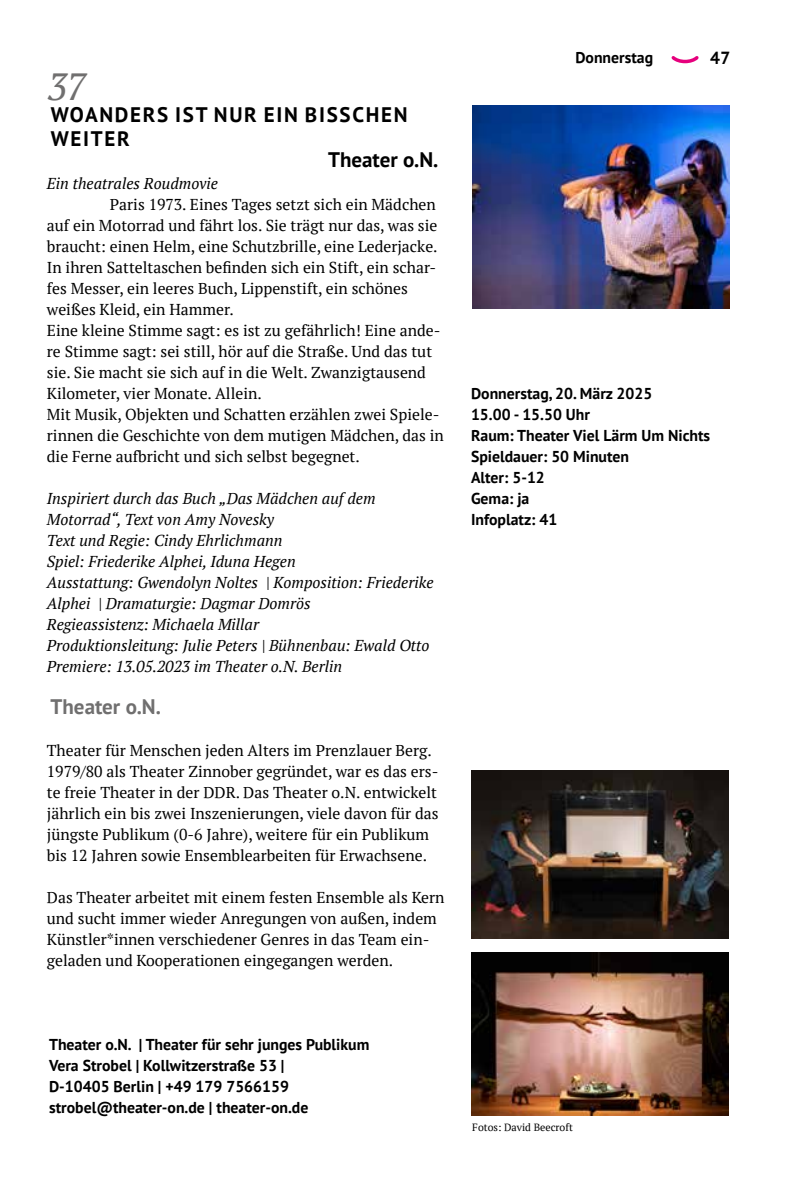
<style>
.page{position:relative;width:794px;height:1191px;background:#fff}
.page>*{position:absolute;margin:0;border:0;box-sizing:border-box;transform-origin:0 0}
.t1{font:italic 37.8px "PT Serif";color:#706f6f}
.t2{font:700 21px/24.5px "PT Sans";letter-spacing:.08em;color:#000}
.t3{font:700 21px "PT Sans";color:#000}
.t4{font:700 21px "PT Sans";color:#706f6f}
.t5{font:700 17.5px "PT Sans";color:#000}
.t6{font:15.75px/21px "PT Serif";color:#000}
.t7{font:italic 15.75px/21px "PT Serif";color:#000}
.t8{font:700 15.75px/21px "PT Sans";color:#000}
.t9{font:10.5px "PT Serif";color:#000}
</style>
<div class="page">
<svg style="left:671px;top:56px;width:28px;height:8px"></svg>
<img style="left:473px;top:105px;width:256px;height:204px">
<svg style="left:472px;top:1115px;width:256px;height:1px"></svg>
<img style="left:472px;top:952px;width:256px;height:163px">
<img style="left:471px;top:770px;width:257px;height:169px">
<h1 class="t1" style="left:47px;top:62px;width:41px">37</h1>
<h2 class="t2" style="left:51px;top:102px;width:358px">WOANDERS IST NUR EIN BISSCHEN<br>WEITER</h2>
<h2 class="t3" style="left:328px;top:146px;width:112px">Theater o.N.</h2>
<p class="t7" style="left:47px;top:173px;width:173px">Ein theatrales Roudmovie</p>
<p class="t6" style="left:47px;top:194px;width:398px;text-indent:63px">Paris 1973. Eines Tages setzt sich ein Mädchen auf ein Motorrad und fährt los. Sie trägt nur das, was sie braucht: einen Helm, eine Schutzbrille, eine Lederjacke.<br>In ihren Satteltaschen befinden sich ein Stift, ein schar&shy;fes Messer, ein leeres Buch, Lippenstift, ein schönes weißes Kleid, ein Hammer.<br>Eine kleine Stimme sagt: es ist zu gefährlich! Eine ande&shy;re Stimme sagt: sei still, hör auf die Straße. Und das tut sie. Sie macht sie sich auf in die Welt. Zwanzigtausend Kilometer, vier Monate. Allein.<br>Mit Musik, Objekten und Schatten erzählen zwei Spiele&shy;rinnen die Geschichte von dem mutigen Mädchen, das in die Ferne aufbricht und sich selbst begegnet.</p>
<p class="t7" style="left:47px;top:488px;width:388px">Inspiriert durch das Buch „Das Mädchen auf dem Motorrad“, Text von Amy Novesky<br>Text und Regie: Cindy Ehrlichmann<br>Spiel: Friederike Alphei, Iduna Hegen<br>Ausstattung: Gwendolyn Noltes | Komposition: Friederike Alphei | Dramaturgie: Dagmar Domrös<br>Regieassistenz: Michaela Millar<br>Produktionsleitung: Julie Peters | Bühnenbau: Ewald Otto Premiere: 13.05.2023 im Theater o.N. Berlin</p>
<h2 class="t4" style="left:51px;top:693px;width:112px">Theater o.N.</h2>
<p class="t6" style="left:47px;top:740px;width:393px">Theater für Menschen jeden Alters im Prenzlauer Berg.<br>1979/80 als Theater Zinnober gegründet, war es das ers&shy;te freie Theater in der DDR. Das Theater o.N. entwickelt jährlich ein bis zwei Inszenierungen, viele davon für das jüngste Publikum (0-6 Jahre), weitere für ein Publikum bis 12 Jahren sowie Ensemblearbeiten für Erwachsene.</p>
<p class="t6" style="left:47px;top:887px;width:399px">Das Theater arbeitet mit einem festen Ensemble als Kern und sucht immer wieder Anregungen von außen, indem Künstler*innen verschiedener Genres in das Team ein&shy;geladen und Kooperationen eingegangen werden.</p>
<p class="t8" style="left:575px;top:47px;width:79px">Donnerstag</p>
<p class="t5" style="left:710px;top:46px;width:22px">47</p>
<p class="t8" style="left:471px;top:383px;width:241px">Donnerstag, 20. März 2025<br>15.00 - 15.50 Uhr<br>Raum: Theater Viel Lärm Um Nichts<br>Spieldauer: 50 Minuten<br>Alter: 5-12<br>Gema: ja<br>Infoplatz: 41</p>
<p class="t8" style="left:49px;top:1034px;width:322px">Theater o.N. | Theater für sehr junges Publikum Vera Strobel | Kollwitzerstraße 53 |<br>D-10405 Berlin | +49 179 7566159 strobel@theater-on.de | theater-on.de</p>
<p class="t9" style="left:472px;top:1120px;width:102px">Fotos: David Beecroft</p>
</div>
